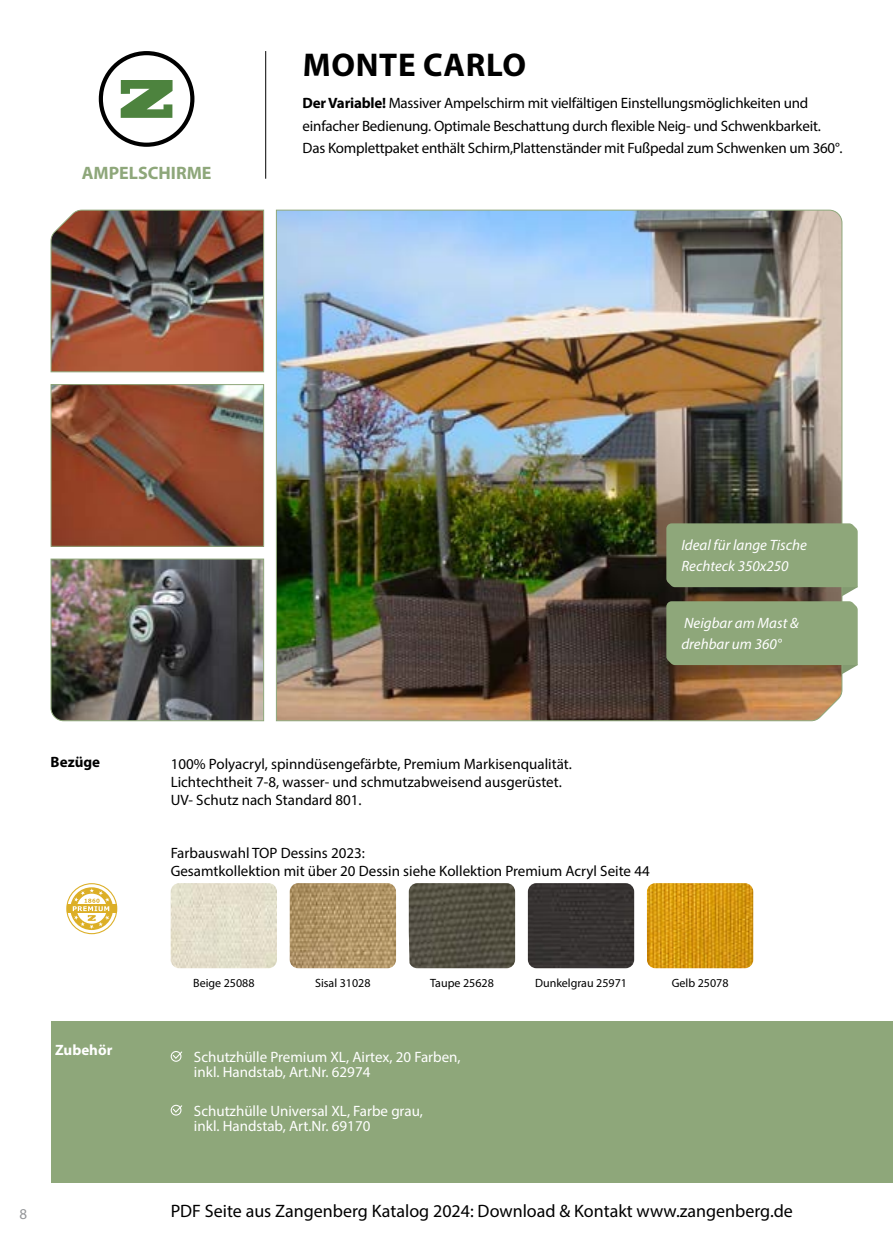
<style>
.page{position:relative;width:893px;height:1234px;background:#fff}
.page>*{position:absolute;margin:0;border:0;box-sizing:border-box;transform-origin:0 0}
.t1{font:700 33px "Myriad Pro";letter-spacing:.02em;color:#000}
.t2{font:18px "Myriad Pro";color:#000}
.t3{font:700 18px "Myriad Pro";color:#8ea77a}
.t4{font:15px/18px "Myriad Pro";letter-spacing:-.01em;color:#000}
.t5{font:15px/15px "Myriad Pro";color:#fff}
.t6{font:italic 15px/21px "Myriad Pro";color:#fff}
.t7{font:700 15px "Myriad Pro";color:#fff}
.t8{font:700 15px "Myriad Pro";color:#000}
.t9{font:15px "Myriad Pro";color:#939598}
.t10{font:12px "Myriad Pro";color:#000}
.s1{font-weight:700}
</style>
<div class="page">
<div style="left:51px;top:1020px;width:842px;height:162px;background:#8ea77a"></div>
<svg style="left:99px;top:51px;width:95px;height:96px"></svg>
<hr style="left:265px;top:51px;width:1px;height:128px;background:#000">
<img style="left:276px;top:209px;width:567px;height:512px">
<img style="left:53px;top:386px;width:209px;height:158px">
<div style="left:51px;top:384px;width:213px;height:162px;border:1px solid #8ea77a"></div>
<img style="left:50px;top:558px;width:214px;height:163px">
<img style="left:50px;top:209px;width:214px;height:163px">
<svg style="left:666px;top:523px;width:192px;height:155px;background:#87976e"></svg>
<svg style="left:66px;top:883px;width:51px;height:51px"></svg>
<svg style="left:171px;top:1051px;width:11px;height:10px"></svg>
<svg style="left:171px;top:1104px;width:11px;height:11px"></svg>
<img style="left:290px;top:883px;width:106px;height:85px">
<img style="left:171px;top:883px;width:106px;height:85px">
<div style="left:528px;top:883px;width:106px;height:85px;background:#373332"></div>
<img style="left:647px;top:883px;width:106px;height:85px">
<img style="left:409px;top:883px;width:106px;height:85px">
<p class="t3" style="left:82px;top:161px;width:131px">AMPELSCHIRME</p>
<h1 class="t1" style="left:303px;top:43px;width:225px">MONTE CARLO</h1>
<p class="t4" style="left:303px;top:92px;width:542px;line-height:22.5px"><span class="s1">Der Variable!</span> Massiver Ampelschirm mit vielfältigen Einstellungsmöglichkeiten und einfacher Bedienung. Optimale Beschattung durch flexible Neig- und Schwenkbarkeit.<br>Das Komplettpaket enthält Schirm,Plattenständer mit Fußpedal zum Schwenken um 360°.</p>
<p class="t8" style="left:51px;top:752px;width:51px">Bezüge</p>
<p class="t7" style="left:55px;top:1040px;width:59px">Zubehör</p>
<p class="t9" style="left:20px;top:1204px;width:9px">8</p>
<p class="t6" style="left:681px;top:534px;width:127px">Ideal für lange Tische<br>Rechteck 350x250</p>
<p class="t6" style="left:681px;top:612px;width:119px">Neigbar am Mast &amp; drehbar um 360°</p>
<p class="t4" style="left:171px;top:755px;width:403px">100% Polyacryl, spinndüsengefärbte, Premium Markisenqualität.<br>Lichtechtheit 7-8, wasser- und schmutzabweisend ausgerüstet.<br>UV- Schutz nach Standard 801.</p>
<p class="t4" style="left:171px;top:843px;width:481px">Farbauswahl TOP Dessins 2023:<br>Gesamtkollektion mit über 20 Dessin siehe Kollektion Premium Acryl Seite 44</p>
<p class="t10" style="left:193px;top:974px;width:63px">Beige 25088</p>
<p class="t10" style="left:315px;top:974px;width:57px">Sisal 31028</p>
<p class="t10" style="left:430px;top:974px;width:65px">Taupe 25628</p>
<p class="t10" style="left:535px;top:974px;width:93px">Dunkelgrau 25971</p>
<p class="t10" style="left:672px;top:974px;width:58px">Gelb 25078</p>
<p class="t5" style="left:194px;top:1048px;width:268px">Schutzhülle Premium XL, Airtex, 20 Farben, inkl. Handstab, Art.Nr. 62974</p>
<p class="t5" style="left:194px;top:1102px;width:231px">Schutzhülle Universal XL, Farbe grau, inkl. Handstab, Art.Nr. 69170</p>
<p class="t2" style="left:171px;top:1199px;width:624px">PDF Seite aus Zangenberg Katalog 2024: Download &amp; Kontakt www.zangenberg.de</p>
</div>
